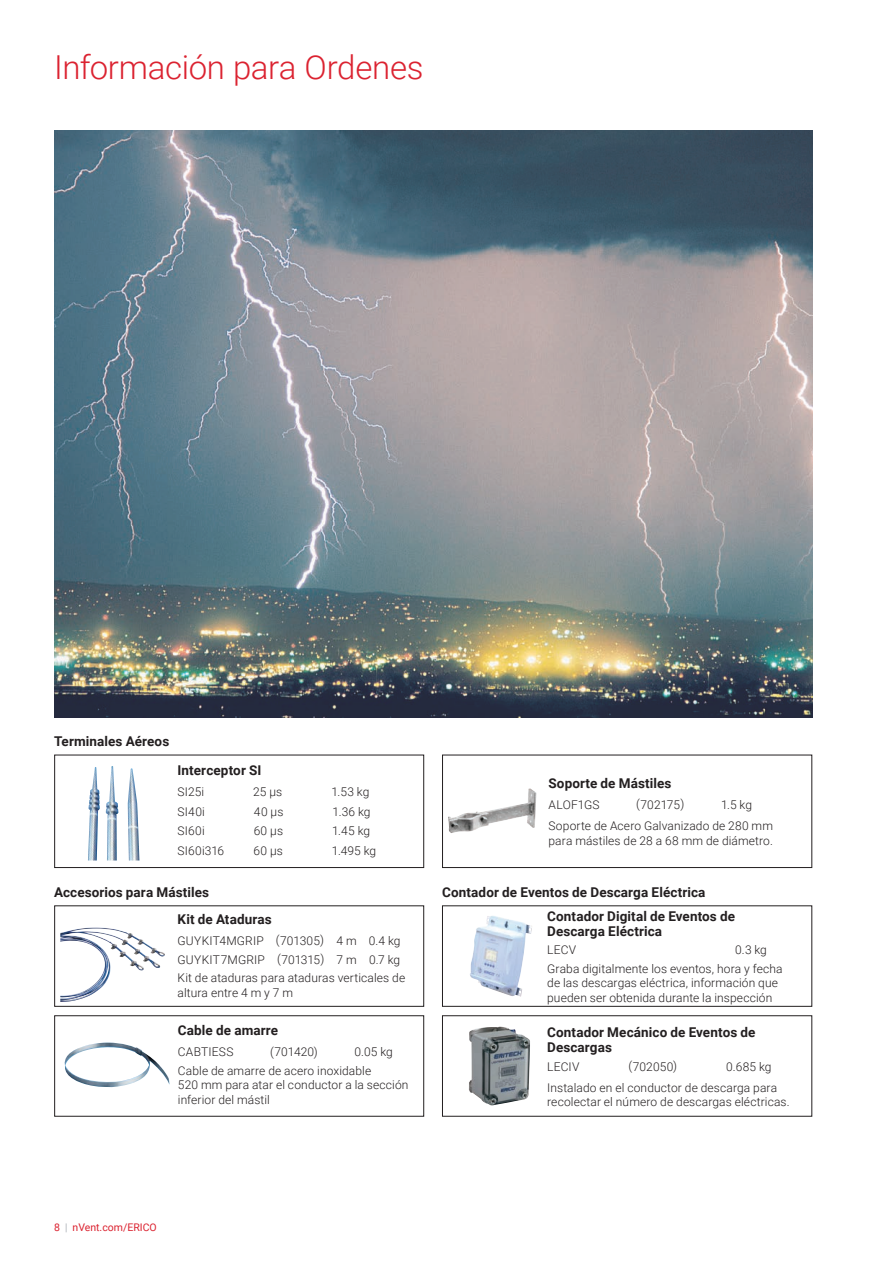
<style>
.page{position:relative;width:893px;height:1263px;background:#fff}
.page>*{position:absolute;margin:0;border:0;box-sizing:border-box;transform-origin:0 0}
.t1{font:300 33px "Roboto";letter-spacing:-.01em;color:#db2230}
.Body_Text{font:700 13.5px/15px "Roboto";letter-spacing:.01em;color:#231f20}
.table_text{font:300 12px/14.4px "Roboto";letter-spacing:.01em;color:#231f20}
.t2{font:10.5px "Roboto";color:#db2230}
.s1{font-weight:300;color:#8f959e}
</style>
<div class="page">
<img style="left:54px;top:130px;width:758px;height:587px">
<div style="left:442px;top:755px;width:370px;height:113px;border:1px solid #231f20"></div>
<img style="left:448px;top:788px;width:88px;height:45px">
<div style="left:54px;top:905px;width:370px;height:102px;border:1px solid #231f20"></div>
<img style="left:60px;top:927px;width:71px;height:75px">
<div style="left:54px;top:1015px;width:370px;height:101px;border:1px solid #231f20"></div>
<img style="left:64px;top:1042px;width:106px;height:46px">
<div style="left:442px;top:1015px;width:370px;height:101px;border:1px solid #231f20"></div>
<img style="left:469px;top:1026px;width:61px;height:79px">
<div style="left:54px;top:755px;width:370px;height:113px;border:1px solid #231f20"></div>
<img style="left:88px;top:766px;width:51px;height:94px">
<div style="left:442px;top:905px;width:370px;height:102px;border:1px solid #231f20"></div>
<img style="left:470px;top:916px;width:62px;height:81px">
<p class="t1" style="left:54px;top:44px;width:371px">Información para Ordenes</p>
<p class="Body_Text" style="left:54px;top:733px;width:116px">Terminales Aéreos</p>
<p class="Body_Text" style="left:178px;top:762px;width:86px">Interceptor SI</p>
<p class="table_text" style="left:178px;top:784px;width:28px">SI25i</p>
<p class="table_text" style="left:253px;top:784px;width:31px">25 µs</p>
<p class="table_text" style="left:331px;top:784px;width:40px">1.53 kg</p>
<p class="table_text" style="left:178px;top:804px;width:29px">SI40i</p>
<p class="table_text" style="left:254px;top:804px;width:31px">40 µs</p>
<p class="table_text" style="left:333px;top:804px;width:40px">1.36 kg</p>
<p class="table_text" style="left:178px;top:823px;width:29px">SI60i</p>
<p class="table_text" style="left:254px;top:823px;width:31px">60 µs</p>
<p class="table_text" style="left:332px;top:823px;width:40px">1.45 kg</p>
<p class="table_text" style="left:178px;top:843px;width:48px">SI60i316</p>
<p class="table_text" style="left:253px;top:843px;width:31px">60 µs</p>
<p class="table_text" style="left:332px;top:843px;width:46px">1.495 kg</p>
<p class="Body_Text" style="left:54px;top:884px;width:157px">Accesorios para Mástiles</p>
<p class="Body_Text" style="left:178px;top:911px;width:96px">Kit de Ataduras</p>
<p class="table_text" style="left:178px;top:933px;width:224px">GUYKIT4MGRIP (701305) 4 m 0.4 kg</p>
<p class="table_text" style="left:178px;top:952px;width:224px">GUYKIT7MGRIP (701315) 7 m 0.7 kg</p>
<p class="table_text" style="left:178px;top:970px;width:229px">Kit de ataduras para ataduras verticales de altura entre 4 m y 7 m</p>
<p class="Body_Text" style="left:178px;top:1022px;width:102px">Cable de amarre</p>
<p class="table_text" style="left:178px;top:1044px;width:57px">CABTIESS</p>
<p class="table_text" style="left:270px;top:1044px;width:49px">(701420)</p>
<p class="table_text" style="left:355px;top:1044px;width:40px">0.05 kg</p>
<p class="table_text" style="left:178px;top:1063px;width:232px">Cable de amarre de acero inoxidable<br>520 mm para atar el conductor a la sección inferior del mástil</p>
<p class="Body_Text" style="left:549px;top:775px;width:124px">Soporte de Mástiles</p>
<p class="table_text" style="left:549px;top:797px;width:53px">ALOF1GS</p>
<p class="table_text" style="left:636px;top:797px;width:50px">(702175)</p>
<p class="table_text" style="left:721px;top:797px;width:32px">1.5 kg</p>
<p class="table_text" style="left:549px;top:818px;width:226px">Soporte de Acero Galvanizado de 280 mm para mástiles de 28 a 68 mm de diámetro.</p>
<p class="Body_Text" style="left:442px;top:884px;width:265px">Contador de Eventos de Descarga Eléctrica</p>
<p class="Body_Text" style="left:547px;top:908px;width:189px">Contador Digital de Eventos de<br>Descarga Eléctrica</p>
<p class="table_text" style="left:547px;top:942px;width:30px">LECV</p>
<p class="table_text" style="left:735px;top:942px;width:33px">0.3 kg</p>
<p class="table_text" style="left:547px;top:961px;width:237px">Graba digitalmente los eventos, hora y fecha de las descargas eléctrica, información que pueden ser obtenida durante la inspección</p>
<p class="Body_Text" style="left:547px;top:1024px;width:210px">Contador Mecánico de Eventos de<br>Descargas</p>
<p class="table_text" style="left:547px;top:1059px;width:34px">LECIV</p>
<p class="table_text" style="left:628px;top:1059px;width:50px">(702050)</p>
<p class="table_text" style="left:726px;top:1059px;width:47px">0.685 kg</p>
<p class="table_text" style="left:547px;top:1080px;width:244px">Instalado en el conductor de descarga para recolectar el número de descargas eléctricas.</p>
<p class="t2" style="left:54px;top:1220px;width:104px">8 <span class="s1">|</span> nVent.com/ERICO</p>
</div>
